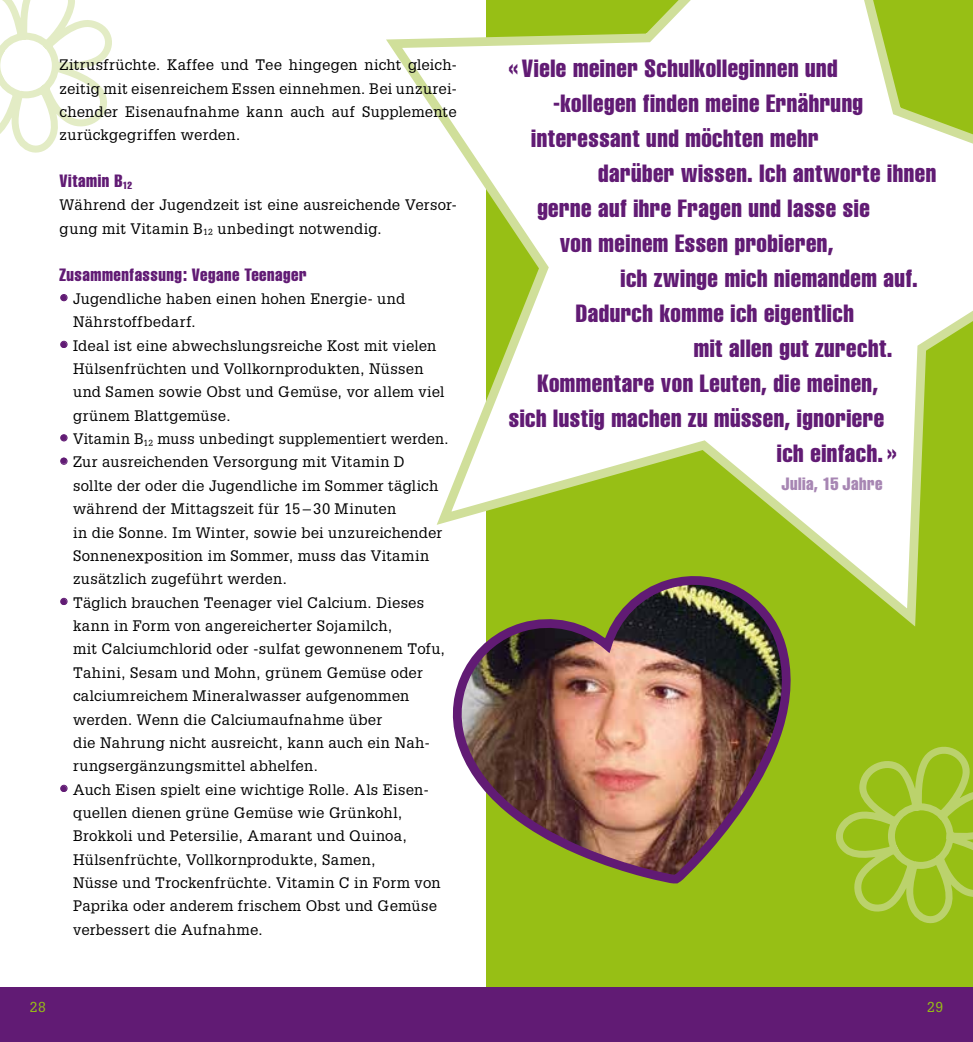
<style>
.page{position:relative;width:973px;height:1042px;background:#fff}
.page>*{position:absolute;margin:0;border:0;box-sizing:border-box;transform-origin:0 0}
.t1{font:extra-condensed 24.5px "Helvetica";letter-spacing:.02em;color:#611b74}
.t2{font:extra-condensed 17.5px "Helvetica";letter-spacing:.03em;color:#611b74}
.t3{font:extra-condensed 17.5px "Helvetica";letter-spacing:.025em;color:#a786b3}
.t4{font:14.88px/23.4px "Glypha LT Std";letter-spacing:.015em;color:#000}
.t5{font:14px "Glypha LT Std";color:#97bf15}
.s1{font-family:"Helvetica";font-stretch:extra-condensed;font-size:17.5px;color:#611b74}
</style>
<div class="page">
<div style="left:486px;top:0;width:486px;height:1042px;background:#97bf15"></div>
<svg style="left:0;top:0;width:112px;height:153px"></svg>
<svg style="left:836px;top:746px;width:136px;height:178px"></svg>
<svg style="left:386px;top:0;width:586px;height:627px"></svg>
<img style="left:447px;top:570px;width:351px;height:314px">
<div style="left:61px;top:294px;width:6px;height:7px;border:1px solid #611b74;border-radius:50%"></div>
<div style="left:61px;top:341px;width:6px;height:7px;border:1px solid #611b74;border-radius:50%"></div>
<svg style="left:61px;top:435px;width:6px;height:6px"></svg>
<svg style="left:61px;top:458px;width:6px;height:6px"></svg>
<svg style="left:61px;top:598px;width:6px;height:6px"></svg>
<svg style="left:61px;top:785px;width:6px;height:6px"></svg>
<div style="left:0;top:987px;width:972px;height:55px;background:#611b74"></div>
<p class="t4" style="left:60px;top:53px;width:398px;text-align:justify">Zitrusfrüchte. Kaffee und Tee hingegen nicht gleich&shy;zeitig mit eisenreichem Essen einnehmen. Bei unzurei&shy;chender Eisenaufnahme kann auch auf Supplemente zurückgegriffen werden.</p>
<p class="t2" style="left:60px;top:170px;width:74px">Vitamin B<sub>12</sub></p>
<p class="t4" style="left:60px;top:193px;width:398px">Während der Jugendzeit ist eine ausreichende Versor&shy;gung mit Vitamin B<sub>12</sub> unbedingt notwendig.</p>
<p class="t2" style="left:60px;top:263px;width:248px">Zusammenfassung: Vegane Teenager</p>
<p class="t4" style="left:73px;top:286px;width:334px;text-indent:-13px"><span class="s1">•</span> Jugendliche haben einen hohen Energie- und<br>Nährstoffbedarf.</p>
<p class="t4" style="left:73px;top:333px;width:373px;text-indent:-13px"><span class="s1">•</span> Ideal ist eine abwechslungsreiche Kost mit vielen Hülsenfrüchten und Vollkornprodukten, Nüssen und Samen sowie Obst und Gemüse, vor allem viel grünem Blattgemüse.</p>
<p class="t4" style="left:60px;top:427px;width:390px"><span class="s1">•</span> Vitamin B<sub>12</sub> muss unbedingt supplementiert werden.</p>
<p class="t4" style="left:73px;top:450px;width:371px;text-indent:-13px"><span class="s1">•</span> Zur ausreichenden Versorgung mit Vitamin D sollte der oder die Jugendliche im Sommer täglich während der Mittagszeit für 15 – 30 Minuten<br>in die Sonne. Im Winter, sowie bei unzureichender Sonnenexposition im Sommer, muss das Vitamin zusätzlich zugeführt werden.</p>
<p class="t4" style="left:73px;top:590px;width:373px;text-indent:-13px"><span class="s1">•</span> Täglich brauchen Teenager viel Calcium. Dieses kann in Form von angereicherter Sojamilch,<br>mit Calciumchlorid oder -sulfat gewonnenem Tofu, Tahini, Sesam und Mohn, grünem Gemüse oder calciumreichem Mineralwasser aufgenommen werden. Wenn die Calciumaufnahme über<br>die Nahrung nicht ausreicht, kann auch ein Nah&shy;rungsergänzungsmittel abhelfen.</p>
<p class="t4" style="left:73px;top:777px;width:369px;text-indent:-13px"><span class="s1">•</span> Auch Eisen spielt eine wichtige Rolle. Als Eisen&shy;quellen dienen grüne Gemüse wie Grünkohl, Brokkoli und Petersilie, Amarant und Quinoa, Hülsenfrüchte, Vollkornprodukte, Samen,<br>Nüsse und Trockenfrüchte. Vitamin C in Form von Paprika oder anderem frischem Obst und Gemüse verbessert die Aufnahme.</p>
<h1 class="t1" style="left:508px;top:52px;width:330px">« Viele meiner Schulkolleginnen und</h1>
<h1 class="t1" style="left:553px;top:87px;width:311px">-kollegen finden meine Ernährung</h1>
<h1 class="t1" style="left:531px;top:122px;width:289px">interessant und möchten mehr</h1>
<h1 class="t1" style="left:598px;top:157px;width:339px">darüber wissen. Ich antworte ihnen</h1>
<h1 class="t1" style="left:537px;top:192px;width:334px">gerne auf ihre Fragen und lasse sie</h1>
<h1 class="t1" style="left:559px;top:227px;width:275px">von meinem Essen probieren,</h1>
<h1 class="t1" style="left:620px;top:262px;width:298px">ich zwinge mich niemandem auf.</h1>
<h1 class="t1" style="left:575px;top:297px;width:279px">Dadurch komme ich eigentlich</h1>
<h1 class="t1" style="left:693px;top:332px;width:200px">mit allen gut zurecht.</h1>
<h1 class="t1" style="left:537px;top:367px;width:342px">Kommentare von Leuten, die meinen,</h1>
<h1 class="t1" style="left:508px;top:402px;width:377px">sich lustig machen zu müssen, ignoriere</h1>
<h1 class="t1" style="left:776px;top:437px;width:121px">ich einfach.»</h1>
<p class="t3" style="left:781px;top:472px;width:102px">Julia, 15 Jahre</p>
<p class="t5" style="left:30px;top:999px;width:18px">28</p>
<p class="t5" style="left:926px;top:999px;width:18px">29</p>
</div>
